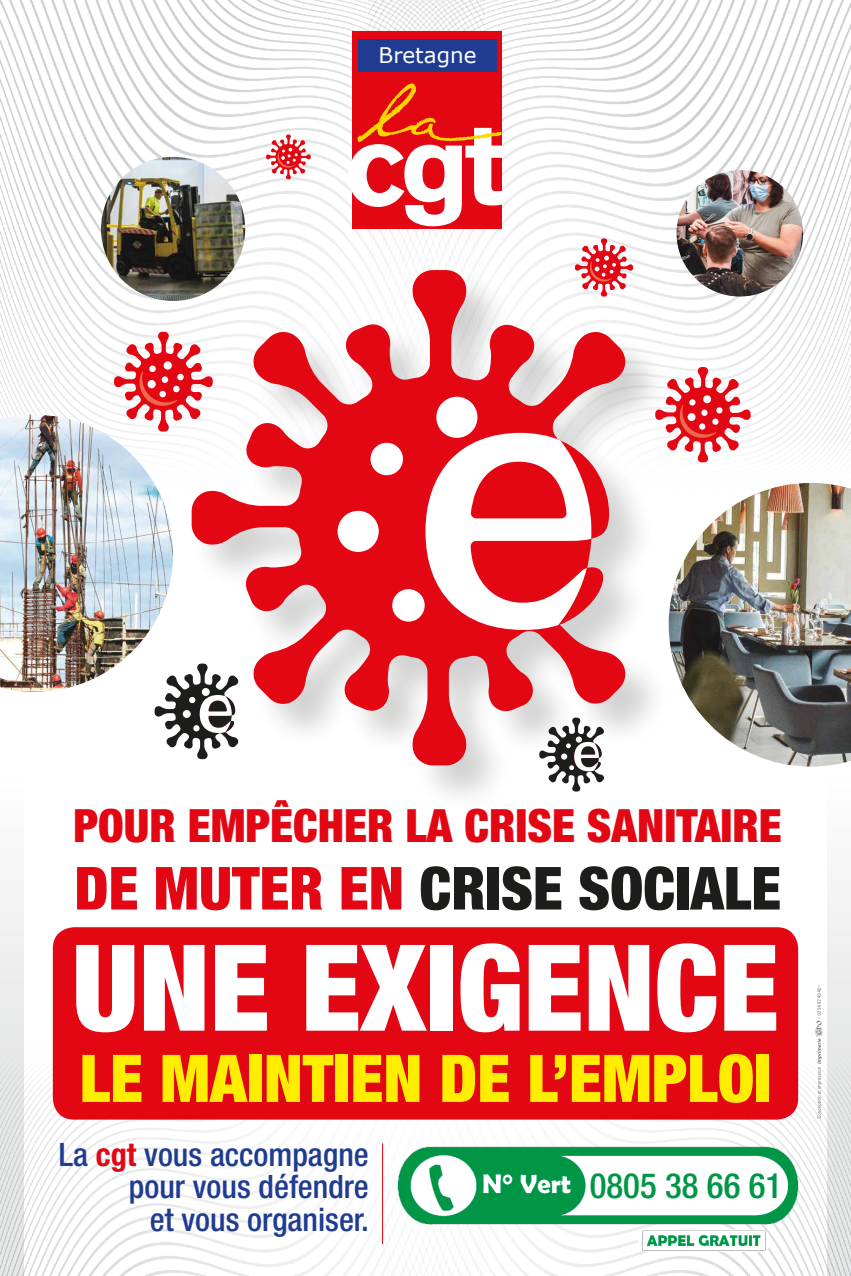
<style>
.page{position:relative;width:851px;height:1276px;background:#fff}
.page>*{position:absolute;margin:0;border:0;box-sizing:border-box;transform-origin:0 0}
.t1{font:900 condensed 120px "Helvetica Neue LT Std";color:#fff}
.t2{font:900 condensed 65.85px "Helvetica Neue LT Std";color:#ffed00}
.t3{font:900 condensed 59.47px "Helvetica Neue LT Std";color:#1d1d1b}
.t4{font:900 condensed 45.9px "Helvetica Neue LT Std";color:#e30613}
.t5{font:500 condensed 34.88px "Helvetica Neue LT Std";color:#009647}
.t6{font:500 condensed 32.25px/32.2px "Helvetica Neue LT Std";color:#1f3c90;text-align:right}
.t7{font:21.45px "Verdana";color:#fff}
.s1{color:#e30613}
.s2{font-weight:700;color:#e30613}
</style>
<div class="page">
<img style="left:0;top:0;width:369px;height:438px">
<img style="left:369px;top:0;width:481px;height:483px">
<img style="left:23px;top:1033px;width:346px;height:243px">
<img style="left:369px;top:1033px;width:458px;height:243px">
<div style="left:53px;top:927px;width:745px;height:192px;background:#e30613;border-radius:21px"></div>
<div style="left:352px;top:32px;width:150px;height:197px;background:#e30613"></div>
<svg style="left:348px;top:83px;width:154px;height:143px"></svg>
<img style="left:381px;top:1130px;width:433px;height:125px">
<svg style="left:114px;top:332px;width:77px;height:99px"></svg>
<div style="left:177px;top:374px;width:7px;height:6px;background:#fff;border-radius:50%"></div>
<div style="left:147px;top:380px;width:9px;height:8px;background:#fff;border-radius:50%"></div>
<div style="left:164px;top:361px;width:8px;height:9px;background:#fff;border-radius:50%"></div>
<svg style="left:266px;top:135px;width:45px;height:44px"></svg>
<svg style="left:575px;top:238px;width:58px;height:31px"></svg>
<svg style="left:670px;top:367px;width:80px;height:95px"></svg>
<div style="left:687px;top:413px;width:8px;height:8px;background:#fff;border-radius:50%"></div>
<div style="left:703px;top:395px;width:8px;height:8px;background:#fff;border-radius:50%"></div>
<svg style="left:154px;top:674px;width:37px;height:75px"></svg>
<div style="left:358px;top:39px;width:138px;height:33px;background:#1f3c90"></div>
<hr style="left:382px;top:1143px;width:1px;height:101px;background:#e30613">
<img style="left:101px;top:157px;width:144px;height:144px;border-radius:72px">
<img style="left:676px;top:170px;width:127px;height:126px;border-radius:63px">
<img style="left:670px;top:483px;width:157px;height:283px">
<img style="left:0;top:415px;width:173px;height:277px">
<svg style="left:814px;top:985px;width:9px;height:133px"></svg>
<svg style="left:0;top:483px;width:23px;height:793px"></svg>
<svg style="left:827px;top:483px;width:23px;height:793px"></svg>
<div style="left:191px;top:269px;width:479px;height:542px;background:#1d1d1b;opacity:.2"></div>
<svg style="left:192px;top:270px;width:435px;height:495px"></svg>
<div style="left:370px;top:443px;width:33px;height:32px;background:#fff;border-radius:50%"></div>
<div style="left:392px;top:589px;width:32px;height:32px;background:#fff;border-radius:50%"></div>
<div style="left:337px;top:511px;width:41px;height:41px;background:#fff;border-radius:50%"></div>
<div style="left:436px;top:397px;width:41px;height:41px;background:#fff;border-radius:50%"></div>
<svg style="left:425px;top:433px;width:184px;height:197px"></svg>
<svg style="left:539px;top:717px;width:65px;height:74px"></svg>
<p class="t7" style="left:378px;top:41px;width:99px">Bretagne</p>
<h3 class="t4" style="left:74px;top:797px;width:709px">POUR EMPÊCHER LA CRISE SANITAIRE</h3>
<h3 class="t3" style="left:74px;top:851px;width:708px"><span class="s1">DE MUTER EN</span> CRISE SOCIALE</h3>
<h1 class="t1" style="left:72px;top:914px;width:708px">UNE EXIGENCE</h1>
<h2 class="t2" style="left:80px;top:1038px;width:693px">LE MAINTIEN DE L’EMPLOI</h2>
<p class="t6" style="left:59px;top:1138px;width:311px">La <span class="s2">cgt</span> vous accompagne pour vous défendre<br>et vous organiser.</p>
<p class="t5" style="left:589px;top:1164px;width:194px">0805 38 66 61</p>
</div>
